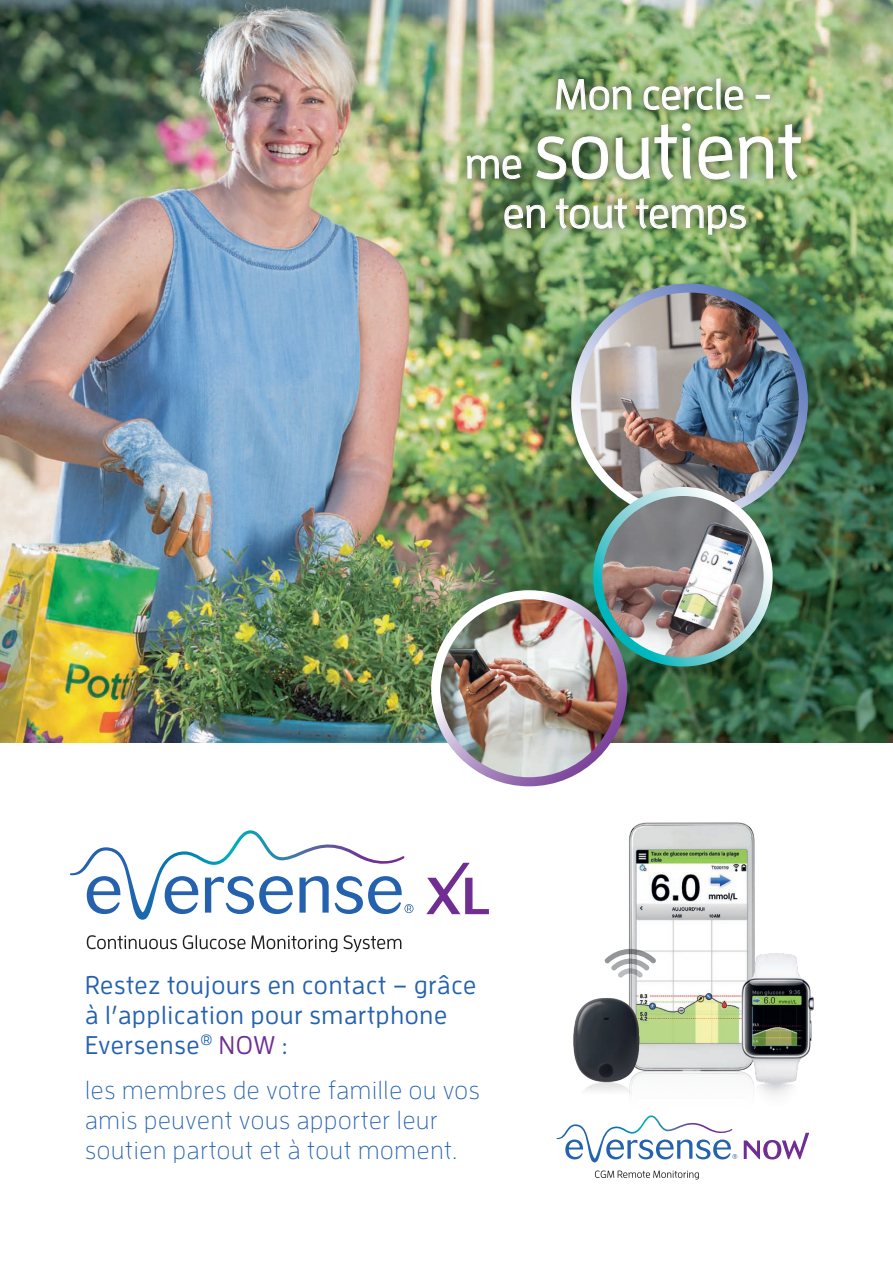
<style>
.page{position:relative;width:893px;height:1263px;background:#fff}
.page>*{position:absolute;margin:0;border:0;box-sizing:border-box;transform-origin:0 0}
.t1{font:500 78px "Enzo Pro";color:#fff}
.t2{font:500 42px "Enzo Pro";color:#fff}
.t3{font:300 25.5px/30px "Enzo Pro";letter-spacing:.03em;color:#2461ae}
.t4{font:500 25.5px/30px "Enzo Pro";letter-spacing:.03em;color:#2461ae}
.s1{font-size:42px}
.s2{color:#702d92}
</style>
<div class="page">
<img style="left:0;top:0;width:893px;height:742px">
<img style="left:576px;top:288px;width:227px;height:228px;border-radius:114px">
<div style="left:571px;top:284px;width:237px;height:236px;border:9px solid #fff;border-radius:50%"></div>
<img style="left:598px;top:492px;width:170px;height:169px">
<div style="left:593px;top:487px;width:180px;height:179px;border:9px solid #fff;border-radius:50%"></div>
<img style="left:436px;top:595px;width:187px;height:187px;border-radius:93px">
<div style="left:431px;top:590px;width:196px;height:196px;border:9px solid #fff;border-radius:50%"></div>
<div style="left:458px;top:70px;width:352px;height:174px;background:#231f20;opacity:.75"></div>
<svg style="left:556px;top:79px;width:76px;height:31px;background:#8ea47c"></svg>
<svg style="left:643px;top:78px;width:101px;height:32px;background:#93a97f"></svg>
<div style="left:756px;top:95px;width:14px;height:4px;border:1px solid #fff"></div>
<svg style="left:466px;top:155px;width:56px;height:24px"></svg>
<svg style="left:536px;top:136px;width:72px;height:44px;background:#7a916d"></svg>
<svg style="left:615px;top:123px;width:76px;height:57px;background:#8fa77a"></svg>
<img style="left:698px;top:124px;width:103px;height:56px">
<svg style="left:504px;top:204px;width:41px;height:25px"></svg>
<svg style="left:556px;top:198px;width:71px;height:31px;background:#97a980"></svg>
<svg style="left:635px;top:198px;width:111px;height:37px;background:#89a375"></svg>
<svg style="left:744px;top:1133px;width:65px;height:26px"></svg>
<svg style="left:595px;top:1170px;width:104px;height:9px"></svg>
<svg style="left:556px;top:1115px;width:181px;height:47px"></svg>
<svg style="left:87px;top:935px;width:90px;height:14px"></svg>
<svg style="left:183px;top:935px;width:154px;height:17px"></svg>
<svg style="left:343px;top:935px;width:58px;height:17px"></svg>
<svg style="left:426px;top:863px;width:63px;height:51px"></svg>
<svg style="left:70px;top:830px;width:343px;height:90px"></svg>
<img style="left:629px;top:822px;width:126px;height:253px">
<img style="left:573px;top:994px;width:71px;height:101px">
<svg style="left:604px;top:948px;width:52px;height:30px"></svg>
<img style="left:739px;top:954px;width:75px;height:141px">
<h2 class="t2" style="left:554px;top:69px;width:219px">Mon cercle -</h2>
<h1 class="t1" style="left:465px;top:103px;width:338px"><span class="s1">me</span> soutient</h1>
<h2 class="t2" style="left:503px;top:187px;width:246px">en tout temps</h2>
<p class="t4" style="left:85px;top:969px;width:393px">Restez toujours en contact – grâce à l’application pour smartphone<br>Eversense<sup>®</sup> <span class="s2">NOW</span> :</p>
<p class="t3" style="left:85px;top:1074px;width:396px">les membres de votre famille ou vos amis peuvent vous apporter leur soutien partout et à tout moment.</p>
</div>
